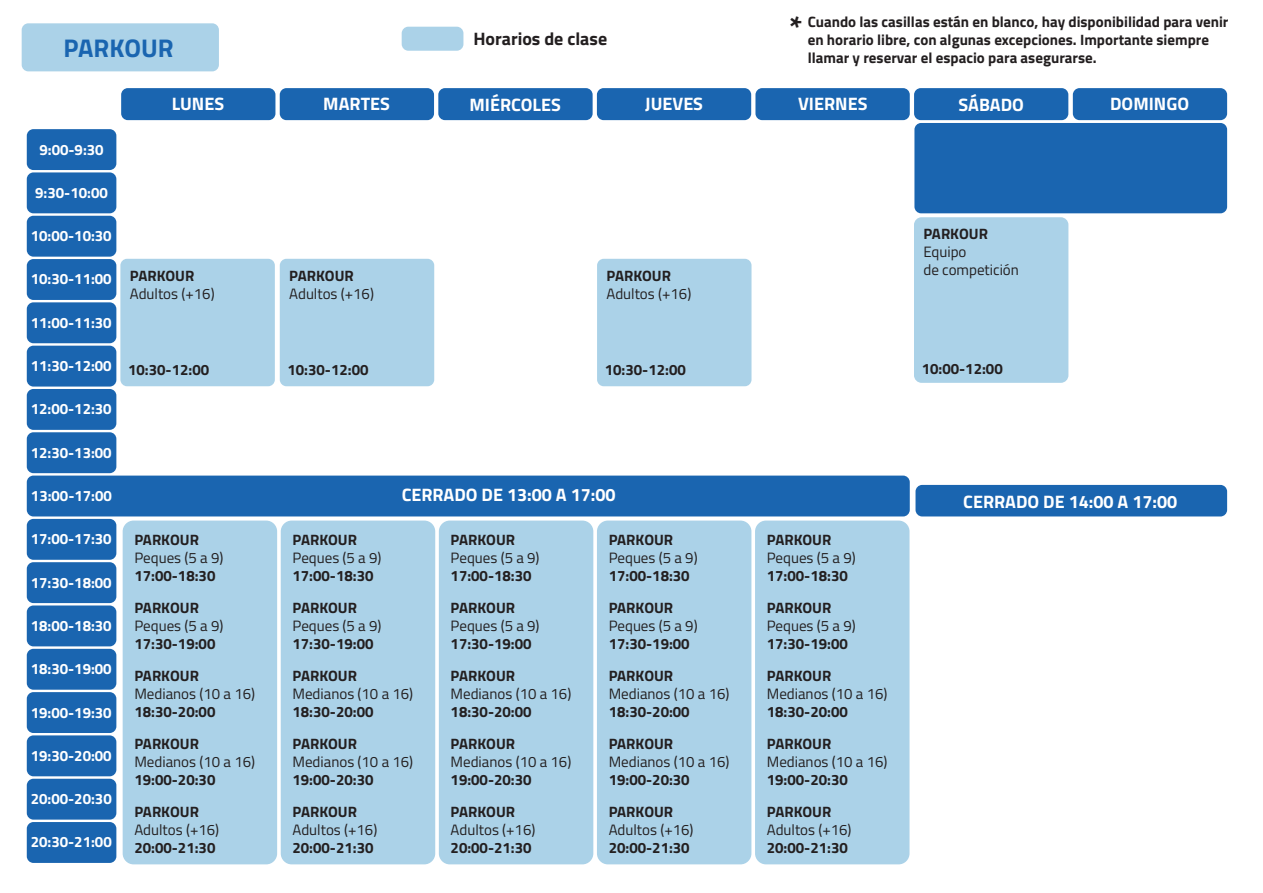
<style>
.page{position:relative;width:1263px;height:893px;background:#fff}
.page>*{position:absolute;margin:0;border:0;box-sizing:border-box;transform-origin:0 0}
.t1{font:700 31.5px "Titillium Web";color:#231f20}
.t2{font:700 25.5px "Titillium Web";color:#1a65b0}
.t3{font:700 18px "Titillium Web";color:#fff}
.t4{font:700 18px "Titillium Web";color:#231f20}
.t5{font:700 15px/32.1px "Titillium Web";color:#231f20}
.t6{font:15px/18px "Titillium Web";color:#231f20}
.t7{font:700 15px "Titillium Web";color:#fff}
</style>
<div class="page">
<div style="left:27px;top:476px;width:883px;height:40px;background:#1a65b0;border-radius:7px"></div>
<div style="left:915px;top:485px;width:312px;height:31px;background:#1a65b0;border-radius:7px"></div>
<div style="left:121px;top:88px;width:154px;height:32px;background:#1a65b0;border-radius:7px"></div>
<div style="left:280px;top:88px;width:154px;height:32px;background:#1a65b0;border-radius:7px"></div>
<div style="left:438px;top:88px;width:155px;height:32px;background:#1a65b0;border-radius:7px"></div>
<div style="left:597px;top:88px;width:154px;height:32px;background:#1a65b0;border-radius:7px"></div>
<div style="left:755px;top:88px;width:155px;height:32px;background:#1a65b0;border-radius:7px"></div>
<div style="left:914px;top:88px;width:154px;height:32px;background:#1a65b0;border-radius:7px"></div>
<div style="left:1073px;top:88px;width:154px;height:32px;background:#1a65b0;border-radius:7px"></div>
<div style="left:914px;top:217px;width:154px;height:166px;background:#abd2e8;border-radius:8px"></div>
<div style="left:123px;top:521px;width:154px;height:343px;background:#abd2e8;border-radius:11px"></div>
<div style="left:914px;top:123px;width:313px;height:90px;background:#1a65b0;border-radius:7px"></div>
<div style="left:22px;top:23px;width:197px;height:48px;background:#abd2e8;border-radius:7px"></div>
<div style="left:402px;top:27px;width:61px;height:24px;background:#abd2e8;border-radius:7px"></div>
<div style="left:27px;top:129px;width:89px;height:41px;background:#1a65b0;border-radius:7px"></div>
<div style="left:27px;top:172px;width:89px;height:41px;background:#1a65b0;border-radius:7px"></div>
<div style="left:27px;top:216px;width:89px;height:41px;background:#1a65b0;border-radius:7px"></div>
<div style="left:27px;top:259px;width:89px;height:41px;background:#1a65b0;border-radius:7px"></div>
<div style="left:27px;top:302px;width:89px;height:41px;background:#1a65b0;border-radius:7px"></div>
<div style="left:27px;top:346px;width:89px;height:41px;background:#1a65b0;border-radius:7px"></div>
<div style="left:27px;top:389px;width:89px;height:41px;background:#1a65b0;border-radius:7px"></div>
<div style="left:27px;top:432px;width:89px;height:41px;background:#1a65b0;border-radius:7px"></div>
<div style="left:27px;top:519px;width:89px;height:41px;background:#1a65b0;border-radius:7px"></div>
<div style="left:27px;top:562px;width:89px;height:41px;background:#1a65b0;border-radius:7px"></div>
<div style="left:27px;top:605px;width:89px;height:41px;background:#1a65b0;border-radius:7px"></div>
<div style="left:27px;top:649px;width:89px;height:41px;background:#1a65b0;border-radius:7px"></div>
<div style="left:27px;top:692px;width:89px;height:41px;background:#1a65b0;border-radius:7px"></div>
<div style="left:27px;top:735px;width:89px;height:41px;background:#1a65b0;border-radius:7px"></div>
<div style="left:27px;top:779px;width:89px;height:41px;background:#1a65b0;border-radius:7px"></div>
<div style="left:27px;top:822px;width:89px;height:41px;background:#1a65b0;border-radius:7px"></div>
<div style="left:281px;top:521px;width:154px;height:343px;background:#abd2e8;border-radius:11px"></div>
<div style="left:439px;top:521px;width:154px;height:343px;background:#abd2e8;border-radius:11px"></div>
<div style="left:597px;top:521px;width:154px;height:343px;background:#abd2e8;border-radius:11px"></div>
<div style="left:755px;top:521px;width:154px;height:343px;background:#abd2e8;border-radius:11px"></div>
<div style="left:120px;top:259px;width:155px;height:127px;background:#abd2e8;border-radius:7px"></div>
<div style="left:280px;top:259px;width:154px;height:127px;background:#abd2e8;border-radius:7px"></div>
<div style="left:597px;top:259px;width:154px;height:127px;background:#abd2e8;border-radius:7px"></div>
<h2 class="t2" style="left:52px;top:28px;width:144px">ACROBACIAS</h2>
<h2 class="t2" style="left:64px;top:28px;width:112px">PARKOUR</h2>
<p class="t4" style="left:473px;top:25px;width:135px">Horarios de clase</p>
<p class="t5" style="left:808px;top:12px;width:422px;line-height:18px">Cuando las casillas están en blanco, hay disponibilidad para venir en horario libre, con algunas excepciones. Importante siempre llamar y reservar el espacio para asegurarse.</p>
<h1 class="t1" style="left:789px;top:4px;width:15px">*</h1>
<p class="t7" style="left:39px;top:138px;width:66px">9:00-9:30</p>
<p class="t7" style="left:35px;top:181px;width:74px">9:30-10:00</p>
<p class="t7" style="left:31px;top:224px;width:82px">10:00-10:30</p>
<p class="t7" style="left:31px;top:268px;width:82px">10:30-11:00</p>
<p class="t7" style="left:31px;top:311px;width:82px">11:00-11:30</p>
<p class="t7" style="left:31px;top:354px;width:82px">11:30-12:00</p>
<p class="t7" style="left:31px;top:398px;width:82px">12:00-12:30</p>
<p class="t7" style="left:31px;top:441px;width:82px">12:30-13:00</p>
<p class="t7" style="left:31px;top:484px;width:83px">13:00-17:00</p>
<p class="t7" style="left:31px;top:528px;width:82px">17:00-17:30</p>
<p class="t7" style="left:31px;top:571px;width:82px">17:30-18:00</p>
<p class="t7" style="left:31px;top:614px;width:82px">18:00-18:30</p>
<p class="t7" style="left:31px;top:657px;width:82px">18:30-19:00</p>
<p class="t7" style="left:31px;top:701px;width:82px">19:00-19:30</p>
<p class="t7" style="left:31px;top:744px;width:82px">19:30-20:00</p>
<p class="t7" style="left:31px;top:787px;width:82px">20:00-20:30</p>
<p class="t7" style="left:31px;top:831px;width:82px">20:30-21:00</p>
<p class="t3" style="left:172px;top:90px;width:54px">LUNES</p>
<p class="t3" style="left:323px;top:90px;width:68px">MARTES</p>
<p class="t3" style="left:469px;top:91px;width:93px">MIÉRCOLES</p>
<p class="t3" style="left:645px;top:90px;width:59px">JUEVES</p>
<p class="t3" style="left:798px;top:90px;width:71px">VIERNES</p>
<p class="t3" style="left:958px;top:91px;width:67px">SÁBADO</p>
<p class="t3" style="left:1110px;top:90px;width:81px">DOMINGO</p>
<p class="t5" style="left:130px;top:258px;width:66px">PARKOUR</p>
<p class="t6" style="left:130px;top:284px;width:86px">Adultos (+16)</p>
<p class="t5" style="left:128px;top:353px;width:83px">10:30-12:00</p>
<p class="t5" style="left:289px;top:258px;width:66px">PARKOUR</p>
<p class="t6" style="left:289px;top:284px;width:86px">Adultos (+16)</p>
<p class="t5" style="left:287px;top:353px;width:82px">10:30-12:00</p>
<p class="t5" style="left:606px;top:258px;width:66px">PARKOUR</p>
<p class="t6" style="left:606px;top:284px;width:86px">Adultos (+16)</p>
<p class="t5" style="left:605px;top:353px;width:82px">10:30-12:00</p>
<p class="t5" style="left:923px;top:217px;width:66px">PARKOUR</p>
<p class="t6" style="left:923px;top:242px;width:97px">Equipo<br>de competición</p>
<p class="t5" style="left:922px;top:352px;width:83px">10:00-12:00</p>
<p class="t5" style="left:134px;top:523px;width:66px">PARKOUR</p>
<p class="t6" style="left:134px;top:548px;width:90px">Peques (5 a 9)</p>
<p class="t5" style="left:134px;top:559px;width:83px">17:00-18:30<br>PARKOUR</p>
<p class="t6" style="left:134px;top:616px;width:90px">Peques (5 a 9)</p>
<p class="t5" style="left:134px;top:627px;width:83px">17:30-19:00<br>PARKOUR</p>
<p class="t6" style="left:134px;top:684px;width:122px">Medianos (10 a 16)</p>
<p class="t5" style="left:134px;top:695px;width:83px">18:30-20:00<br>PARKOUR</p>
<p class="t6" style="left:134px;top:752px;width:122px">Medianos (10 a 16)</p>
<p class="t5" style="left:134px;top:763px;width:83px">19:00-20:30<br>PARKOUR</p>
<p class="t6" style="left:134px;top:820px;width:86px">Adultos (+16)</p>
<p class="t5" style="left:134px;top:831px;width:83px">20:00-21:30</p>
<p class="t3" style="left:402px;top:481px;width:215px">CERRADO DE 13:00 A 17:00</p>
<p class="t5" style="left:292px;top:523px;width:66px">PARKOUR</p>
<p class="t6" style="left:292px;top:548px;width:90px">Peques (5 a 9)</p>
<p class="t5" style="left:292px;top:559px;width:82px">17:00-18:30<br>PARKOUR</p>
<p class="t6" style="left:292px;top:616px;width:90px">Peques (5 a 9)</p>
<p class="t5" style="left:292px;top:627px;width:82px">17:30-19:00<br>PARKOUR</p>
<p class="t6" style="left:292px;top:684px;width:122px">Medianos (10 a 16)</p>
<p class="t5" style="left:292px;top:695px;width:82px">18:30-20:00<br>PARKOUR</p>
<p class="t6" style="left:292px;top:752px;width:122px">Medianos (10 a 16)</p>
<p class="t5" style="left:292px;top:763px;width:82px">19:00-20:30<br>PARKOUR</p>
<p class="t6" style="left:292px;top:820px;width:86px">Adultos (+16)</p>
<p class="t5" style="left:292px;top:831px;width:82px">20:00-21:30</p>
<p class="t5" style="left:451px;top:523px;width:66px">PARKOUR</p>
<p class="t6" style="left:451px;top:548px;width:90px">Peques (5 a 9)</p>
<p class="t5" style="left:451px;top:559px;width:82px">17:00-18:30<br>PARKOUR</p>
<p class="t6" style="left:451px;top:616px;width:90px">Peques (5 a 9)</p>
<p class="t5" style="left:451px;top:627px;width:82px">17:30-19:00<br>PARKOUR</p>
<p class="t6" style="left:451px;top:684px;width:122px">Medianos (10 a 16)</p>
<p class="t5" style="left:451px;top:695px;width:82px">18:30-20:00<br>PARKOUR</p>
<p class="t6" style="left:451px;top:752px;width:122px">Medianos (10 a 16)</p>
<p class="t5" style="left:451px;top:763px;width:82px">19:00-20:30<br>PARKOUR</p>
<p class="t6" style="left:451px;top:820px;width:86px">Adultos (+16)</p>
<p class="t5" style="left:451px;top:831px;width:82px">20:00-21:30</p>
<p class="t5" style="left:609px;top:523px;width:66px">PARKOUR</p>
<p class="t6" style="left:609px;top:548px;width:90px">Peques (5 a 9)</p>
<p class="t5" style="left:609px;top:559px;width:82px">17:00-18:30<br>PARKOUR</p>
<p class="t6" style="left:609px;top:616px;width:90px">Peques (5 a 9)</p>
<p class="t5" style="left:609px;top:627px;width:82px">17:30-19:00<br>PARKOUR</p>
<p class="t6" style="left:609px;top:684px;width:122px">Medianos (10 a 16)</p>
<p class="t5" style="left:609px;top:695px;width:82px">18:30-20:00<br>PARKOUR</p>
<p class="t6" style="left:609px;top:752px;width:122px">Medianos (10 a 16)</p>
<p class="t5" style="left:609px;top:763px;width:82px">19:00-20:30<br>PARKOUR</p>
<p class="t6" style="left:609px;top:820px;width:86px">Adultos (+16)</p>
<p class="t5" style="left:609px;top:831px;width:82px">20:00-21:30</p>
<p class="t5" style="left:767px;top:523px;width:66px">PARKOUR</p>
<p class="t6" style="left:767px;top:548px;width:90px">Peques (5 a 9)</p>
<p class="t5" style="left:767px;top:559px;width:82px">17:00-18:30<br>PARKOUR</p>
<p class="t6" style="left:767px;top:616px;width:90px">Peques (5 a 9)</p>
<p class="t5" style="left:767px;top:627px;width:82px">17:30-19:00<br>PARKOUR</p>
<p class="t6" style="left:767px;top:684px;width:122px">Medianos (10 a 16)</p>
<p class="t5" style="left:767px;top:695px;width:82px">18:30-20:00<br>PARKOUR</p>
<p class="t6" style="left:767px;top:752px;width:122px">Medianos (10 a 16)</p>
<p class="t5" style="left:767px;top:763px;width:82px">19:00-20:30<br>PARKOUR</p>
<p class="t6" style="left:767px;top:820px;width:86px">Adultos (+16)</p>
<p class="t5" style="left:767px;top:831px;width:82px">20:00-21:30</p>
<p class="t3" style="left:963px;top:488px;width:215px">CERRADO DE 14:00 A 17:00</p>
</div>
